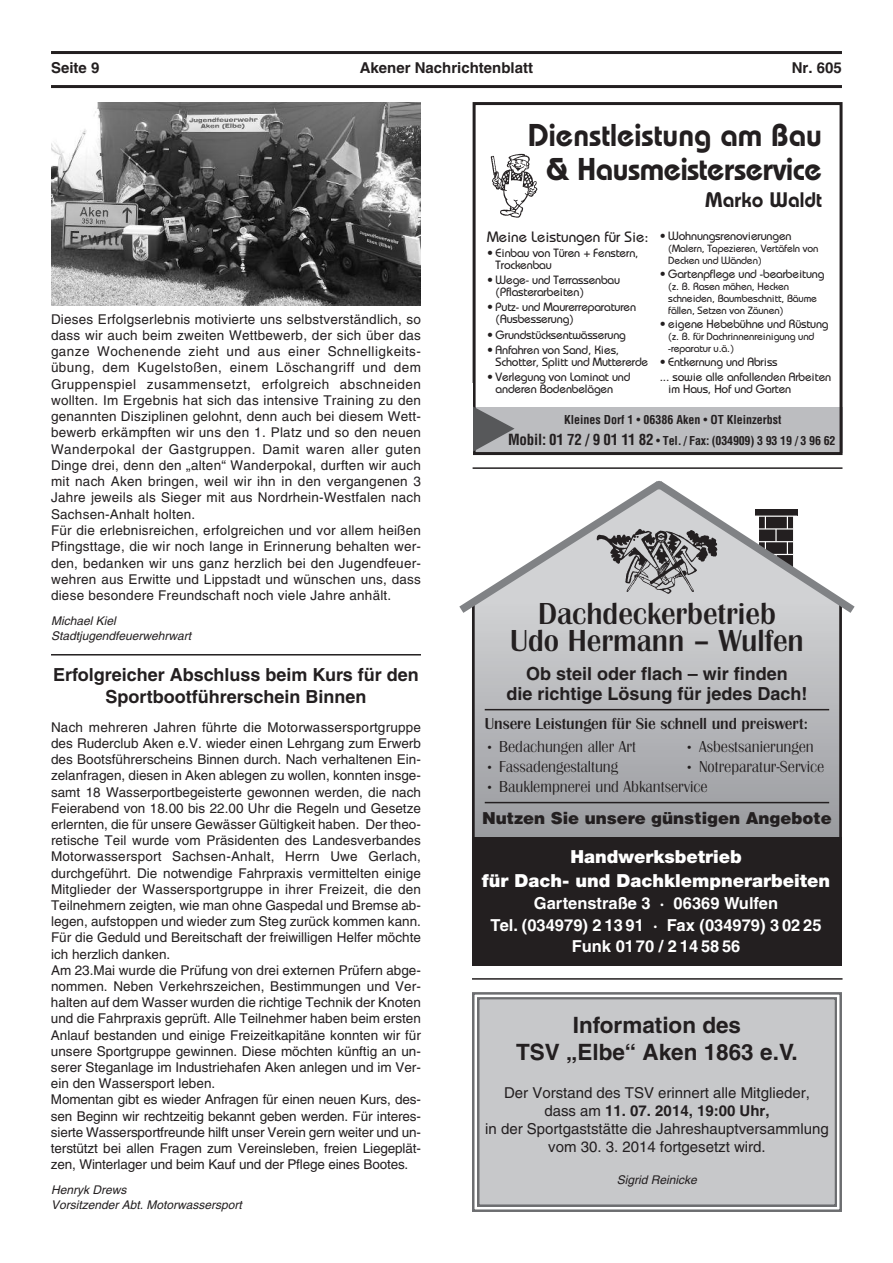
<style>
.page{position:relative;width:893px;height:1263px;background:#fff}
.page>*{position:absolute;margin:0;border:0;box-sizing:border-box;transform-origin:0 0}
.t1{font:600 31.5px/33.9px "Bauhaus";letter-spacing:-.015em;color:#231f20;text-align:center}
.t2{font:31.5px/27px "Britannic Medium DTC";color:#231f20;text-align:center}
.t3{font:700 22.5px/27px "Helvetica";color:#231f20;text-align:center}
.t4{font:600 21px "Bauhaus";color:#231f20}
.t5{font:700 18px/19.5px "Helvetica";color:#231f20;text-align:center}
.t6{font:900 18px/23.5px "Helvetica Neue";color:#fff;text-align:center}
.t7{font:16.5px "Britannic Light DTC";color:#231f20}
.t8{font:700 16.5px/21.8px "Helvetica";color:#fff;text-align:center}
.t9{font:16.5px "Britannic Medium DTC";color:#231f20}
.t10{font:900 16.5px "Helvetica";color:#231f20}
.t11{font:15px/18px "Helvetica";color:#231f20;text-align:center}
.t12{font:700 15px "Helvetica";color:#231f20}
.t13{font:500 15px "Bauhaus";color:#231f20}
.t14{font:13.5px/16.2px "Helvetica";letter-spacing:.005em;color:#231f20}
.t15{font:500 12px/12px "Bauhaus";letter-spacing:-.01em;color:#231f20}
.t16{font:italic 12px/14.4px "Helvetica";color:#231f20}
.t17{font:700 condensed 12px/20.7px "Helvetica";color:#231f20;text-align:center}
.t18{font:500 10.5px/12px "Bauhaus";letter-spacing:-.01em;color:#231f20}
.s1{font-weight:400}
.s2{font-size:15px}
.s3{font-weight:700}
</style>
<div class="page">
<hr style="left:51px;top:51px;width:791px;height:3px;background:#231f20">
<hr style="left:51px;top:85px;width:791px;height:3px;background:#231f20">
<svg style="left:476px;top:620px;width:362px;height:217px;background:#b2b3b6"></svg>
<div style="left:472px;top:837px;width:370px;height:129px;background:#231f20"></div>
<svg style="left:459px;top:480px;width:396px;height:140px"></svg>
<div style="left:655px;top:481px;width:8px;height:8px;background:#808285;border-radius:4px"></div>
<hr style="left:485px;top:802px;width:344px;height:1px;background:#231f20">
<hr style="left:485px;top:709px;width:344px;height:1px;background:#231f20">
<div style="left:473px;top:407px;width:369px;height:46px;background:#bcbdc0"></div>
<div style="left:473px;top:102px;width:369px;height:353px;border:3px solid #231f20"></div>
<svg style="left:473px;top:391px;width:42px;height:65px"></svg>
<img style="left:490px;top:154px;width:47px;height:64px">
<hr style="left:472px;top:978px;width:370px;height:2px;background:#231f20">
<hr style="left:473px;top:467px;width:369px;height:2px;background:#231f20">
<div style="left:479px;top:999px;width:355px;height:205px;background:#c7c8ca"></div>
<div style="left:472px;top:992px;width:370px;height:220px;border:2px solid #6c6d70"></div>
<div style="left:477px;top:997px;width:360px;height:210px;border:2px solid #6c6d70"></div>
<img style="left:51px;top:102px;width:370px;height:203px">
<hr style="left:51px;top:654px;width:370px;height:1px;background:#231f20">
<p class="t12" style="left:51px;top:63px;width:50px">Seite 9</p>
<p class="t12" style="left:360px;top:63px;width:175px">Akener Nachrichtenblatt</p>
<p class="t12" style="left:792px;top:63px;width:52px">Nr. 605</p>
<p class="t14" style="left:51px;top:312px;width:371px">Dieses Erfolgserlebnis motivierte uns selbstverständlich, so dass wir auch beim zweiten Wettbewerb, der sich über das ganze Wochenende zieht und aus einer Schnelligkeits&shy;übung, dem Kugelstoßen, einem Löschangriff und dem Gruppenspiel zusammensetzt, erfolgreich abschneiden wollten. Im Ergebnis hat sich das intensive Training zu den genannten Disziplinen gelohnt, denn auch bei diesem Wett&shy;bewerb erkämpften wir uns den 1. Platz und so den neuen Wanderpokal der Gastgruppen. Damit waren aller guten Dinge drei, denn den „alten“ Wanderpokal, durften wir auch mit nach Aken bringen, weil wir ihn in den vergangenen 3<br>Jahre jeweils als Sieger mit aus Nordrhein-Westfalen nach Sachsen-Anhalt holten.<br>Für die erlebnisreichen, erfolgreichen und vor allem heißen Pfingsttage, die wir noch lange in Erinnerung behalten wer&shy;den, bedanken wir uns ganz herzlich bei den Jugendfeuer&shy;wehren aus Erwitte und Lippstadt und wünschen uns, dass diese besondere Freundschaft noch viele Jahre anhält.</p>
<p class="t16" style="left:51px;top:615px;width:142px">Michael Kiel<br>Stadtjugendfeuerwehrwart</p>
<h3 class="t5" style="left:53px;top:666px;width:367px;line-height:21.6px">Erfolgreicher Abschluss beim Kurs für den<br>Sportbootführerschein Binnen</h3>
<p class="t14" style="left:51px;top:720px;width:371px">Nach mehreren Jahren führte die Motorwassersportgruppe des Ruderclub Aken e.V. wieder einen Lehrgang zum Erwerb des Bootsführerscheins Binnen durch. Nach verhaltenen Ein&shy;zelanfragen, diesen in Aken ablegen zu wollen, konnten insge&shy;samt 18 Wasserportbegeisterte gewonnen werden, die nach Feierabend von 18.00 bis 22.00 Uhr die Regeln und Gesetze erlernten, die für unsere Gewässer Gültigkeit haben. Der theo&shy;retische Teil wurde vom Präsidenten des Landesverbandes Motorwassersport Sachsen-Anhalt, Herrn Uwe Gerlach, durchgeführt. Die notwendige Fahrpraxis vermittelten einige Mitglieder der Wassersportgruppe in ihrer Freizeit, die den Teilnehmern zeigten, wie man ohne Gaspedal und Bremse ab&shy;legen, aufstoppen und wieder zum Steg zurück kommen kann.<br>Für die Geduld und Bereitschaft der freiwilligen Helfer möchte ich herzlich danken.<br>Am 23.Mai wurde die Prüfung von drei externen Prüfern abge&shy;nommen. Neben Verkehrszeichen, Bestimmungen und Ver&shy;halten auf dem Wasser wurden die richtige Technik der Knoten und die Fahrpraxis geprüft. Alle Teilnehmer haben beim ersten Anlauf bestanden und einige Freizeitkapitäne konnten wir für unsere Sportgruppe gewinnen. Diese möchten künftig an un&shy;serer Steganlage im Industriehafen Aken anlegen und im Ver&shy;ein den Wassersport leben.<br>Momentan gibt es wieder Anfragen für einen neuen Kurs, des&shy;sen Beginn wir rechtzeitig bekannt geben werden. Für interes&shy;sierte Wassersportfreunde hilft unser Verein gern weiter und un&shy;terstützt bei allen Fragen zum Vereinsleben, freien Liegeplät&shy;zen, Winterlager und beim Kauf und der Pflege eines Bootes.</p>
<p class="t16" style="left:51px;top:1184px;width:192px">Henryk Drews<br>Vorsitzender Abt. Motorwassersport</p>
<h1 class="t1" style="left:528px;top:121px;width:296px">Dienstleistung am Bau &amp; Hausmeisterservice</h1>
<h3 class="t4" style="left:705px;top:192px;width:118px">Marko Waldt</h3>
<p class="t15" style="left:660px;top:231px;width:133px">• Wohnungsrenovierungen</p>
<p class="t18" style="left:668px;top:243px;width:152px">(Malern, Tapezieren, Vertäfeln von<br>Decken und Wänden)</p>
<p class="t15" style="left:660px;top:269px;width:166px">• Gartenpflege und -bearbeitung</p>
<p class="t18" style="left:668px;top:281px;width:150px">(z. B. Rasen mähen, Hecken schneiden, Baumbeschnitt, Bäume fällen, Setzen von Zäunen)</p>
<p class="t15" style="left:660px;top:319px;width:170px">• eigene Hebebühne und Rüstung</p>
<p class="t18" style="left:668px;top:332px;width:148px">(z. B. für Dachrinnenreinigung und -reparatur u.ä.)</p>
<p class="t15" style="left:660px;top:356px;width:173px;line-height:15px">• Entkernung und Abriss<br>... sowie alle anfallenden Arbeiten</p>
<p class="t15" style="left:668px;top:385px;width:125px">im Haus, Hof und Garten</p>
<p class="t17" style="left:508px;top:410px;width:329px">Kleines Dorf 1 <span class="s1">•</span> 06386 Aken <span class="s1">•</span> OT Kleinzerbst<br><span class="s2">Mobil: 01 72 / 9 01 11 82</span> <span class="s1">•</span> Tel./ Fax: (034909) 3 93 19 / 3 96 62</p>
<p class="t13" style="left:487px;top:231px;width:163px">Meine Leistungen für Sie:</p>
<p class="t15" style="left:496px;top:248px;width:144px;text-indent:-9px">• Einbau von Türen + Fenstern,<br>Trockenbau</p>
<p class="t15" style="left:496px;top:275px;width:126px;text-indent:-9px">• Wege- und Terrassenbau (Pflasterarbeiten)</p>
<p class="t15" style="left:496px;top:302px;width:142px;text-indent:-9px">• Putz- und Maurerreparaturen (Ausbesserung)</p>
<p class="t15" style="left:487px;top:330px;width:140px">• Grundstücksentwässerung</p>
<p class="t15" style="left:496px;top:345px;width:154px;text-indent:-9px">• Anfahren von Sand, Kies,<br>Schotter, Splitt und Muttererde</p>
<p class="t15" style="left:496px;top:372px;width:136px;text-indent:-9px">• Verlegung von Laminat und anderen Bodenbelägen</p>
<h1 class="t2" style="left:510px;top:600px;width:295px">Dachdeckerbetrieb<br>Udo Hermann – Wulfen</h1>
<h3 class="t5" style="left:507px;top:666px;width:302px">Ob steil oder flach – wir finden<br>die richtige Lösung für jedes Dach!</h3>
<p class="t9" style="left:485px;top:714px;width:325px">Unsere Leistungen für Sie schnell und preiswert:</p>
<p class="t7" style="left:485px;top:737px;width:153px">• Bedachungen aller Art</p>
<p class="t7" style="left:685px;top:737px;width:131px">• Asbestsanierungen</p>
<p class="t7" style="left:485px;top:756px;width:135px">• Fassadengestaltung</p>
<p class="t7" style="left:685px;top:756px;width:141px">• Notreparatur-Service</p>
<p class="t7" style="left:485px;top:776px;width:224px">• Bauklempnerei und Abkantservice</p>
<p class="t10" style="left:482px;top:809px;width:351px">Nutzen Sie unsere günstigen Angebote</p>
<h3 class="t6" style="left:482px;top:846px;width:350px">Handwerksbetrieb<br>für Dach- und Dachklempnerarbeiten</h3>
<p class="t8" style="left:491px;top:894px;width:332px">Gartenstraße 3 · 06369 Wulfen<br>Tel. (034979) 2 13 91 · Fax (034979) 3 02 25<br>Funk 0170 / 2 14 58 56</p>
<h2 class="t3" style="left:516px;top:1014px;width:283px">Information des<br>TSV „Elbe“ Aken 1863 e.V.</h2>
<p class="t11" style="left:485px;top:1085px;width:345px">Der Vorstand des TSV erinnert alle Mitglieder,<br>dass am <span class="s3">11. 07. 2014, 19:00 Uhr,<br></span>in der Sportgaststätte die Jahreshauptversammlung vom 30. 3. 2014 fortgesetzt wird.</p>
<p class="t16" style="left:617px;top:1174px;width:82px">Sigrid Reinicke</p>
</div>
